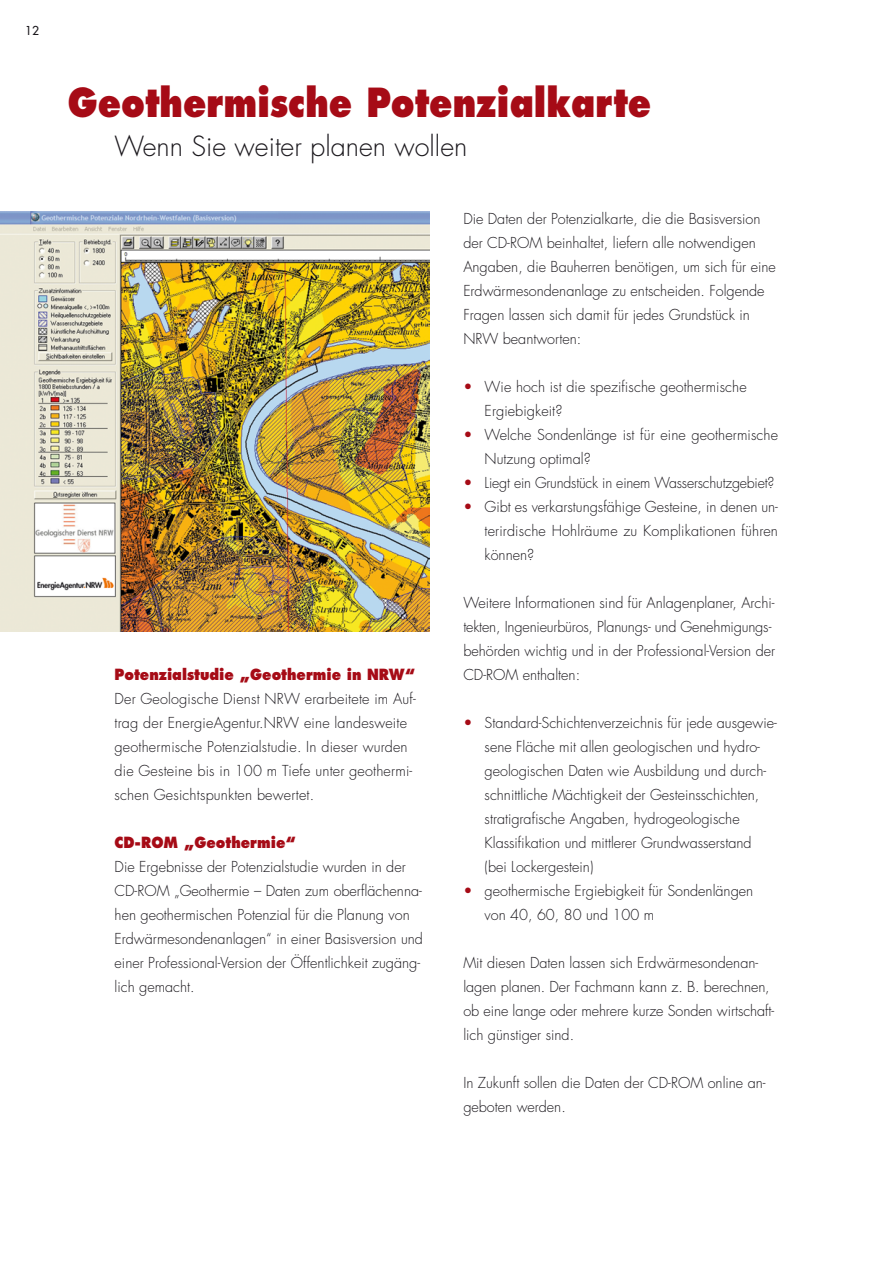
<style>
.page{position:relative;width:893px;height:1263px;background:#fff}
.page>*{position:absolute;margin:0;border:0;box-sizing:border-box;transform-origin:0 0}
.t1{font:800 39px "Futura Std";color:#a60b16;scale:.86 1}
.t2{font:300 27px "Futura Std";color:#1a171c}
.t3{font:800 15px "Futura Std";color:#a60b16;scale:.9 1}
.t4{font:300 14.7px/24px "Futura Std";color:#1a171c}
.t5{font:300 14.7px "Futura Std";color:#1a171c;scale:.96 1}
.t6{font:500 12px "Futura Std";color:#1a171c}
.s1{font-size:15px;color:#a60b16}
</style>
<div class="page">
<img style="left:0;top:211px;width:429px;height:421px">
<p class="t6" style="left:25px;top:25px;width:15px">12</p>
<h1 class="t1" style="left:68px;top:86px;width:680px">Geothermische Potenzialkarte</h1>
<h2 class="t2" style="left:115px;top:134px;width:354px">Wenn Sie weiter planen wollen</h2>
<p class="t3" style="left:115px;top:668px;width:336px">Potenzialstudie „Geothermie in NRW“</p>
<p class="t4" style="left:115px;top:688px;width:303px">Der Geologische Dienst NRW erarbeitete im Auf&shy;trag der EnergieAgentur.NRW eine landesweite geothermische Potenzialstudie. In dieser wurden die Gesteine bis in 100 m Tiefe unter geothermi&shy;schen Gesichtspunkten bewertet.</p>
<p class="t3" style="left:115px;top:836px;width:203px">CD-ROM „Geothermie“</p>
<p class="t4" style="left:115px;top:856px;width:310px">Die Ergebnisse der Potenzialstudie wurden in der CD-ROM „Geothermie – Daten zum oberflächenna&shy;hen geothermischen Potenzial für die Planung von Erdwärmesondenanlagen“ in einer Basisversion und einer Professional-Version der Öffentlichkeit zugäng&shy;lich gemacht.</p>
<p class="t4" style="left:463px;top:208px;width:314px">Die Daten der Potenzialkarte, die die Basisversion der CD-ROM beinhaltet, liefern alle notwendigen Angaben, die Bauherren benötigen, um sich für eine Erdwärmesondenanlage zu entscheiden. Folgende Fragen lassen sich damit für jedes Grundstück in NRW beantworten:</p>
<p class="t4" style="left:485px;top:376px;width:264px;text-indent:-21px"><span class="s1">•</span> Wie hoch ist die spezifische geothermische<br>Ergiebigkeit?</p>
<p class="t4" style="left:485px;top:424px;width:295px;text-indent:-21px"><span class="s1">•</span> Welche Sondenlänge ist für eine geothermische<br>Nutzung optimal?</p>
<p class="t5" style="left:463px;top:476px;width:326px"><span class="s1">•</span> Liegt ein Grundstück in einem Wasserschutzgebiet?</p>
<p class="t4" style="left:485px;top:496px;width:295px;text-align:justify;text-indent:-21px"><span class="s1">•</span> Gibt es verkarstungsfähige Gesteine, in denen un&shy;terirdische Hohlräume zu Komplikationen führen können?</p>
<p class="t4" style="left:463px;top:592px;width:313px">Weitere Informationen sind für Anlagenplaner, Archi&shy;tekten, Ingenieurbüros, Planungs- und Genehmigungs&shy;behörden wichtig und in der Professional-Version der CD-ROM enthalten:</p>
<p class="t4" style="left:485px;top:712px;width:294px;text-indent:-21px"><span class="s1">•</span> Standard-Schichtenverzeichnis für jede ausgewie&shy;sene Fläche mit allen geologischen und hydro&shy;geologischen Daten wie Ausbildung und durch&shy;schnittliche Mächtigkeit der Gesteinsschichten, stratigrafische Angaben, hydrogeologische Klassifikation und mittlerer Grundwasserstand (bei Lockergestein)</p>
<p class="t4" style="left:485px;top:880px;width:270px;text-indent:-21px"><span class="s1">•</span> geothermische Ergiebigkeit für Sondenlängen von 40, 60, 80 und 100 m</p>
<p class="t4" style="left:463px;top:952px;width:312px">Mit diesen Daten lassen sich Erdwärmesondenan&shy;lagen planen. Der Fachmann kann z. B. berechnen, ob eine lange oder mehrere kurze Sonden wirtschaft&shy;lich günstiger sind.</p>
<p class="t4" style="left:463px;top:1072px;width:304px">In Zukunft sollen die Daten der CD-ROM online an&shy;geboten werden.</p>
</div>
